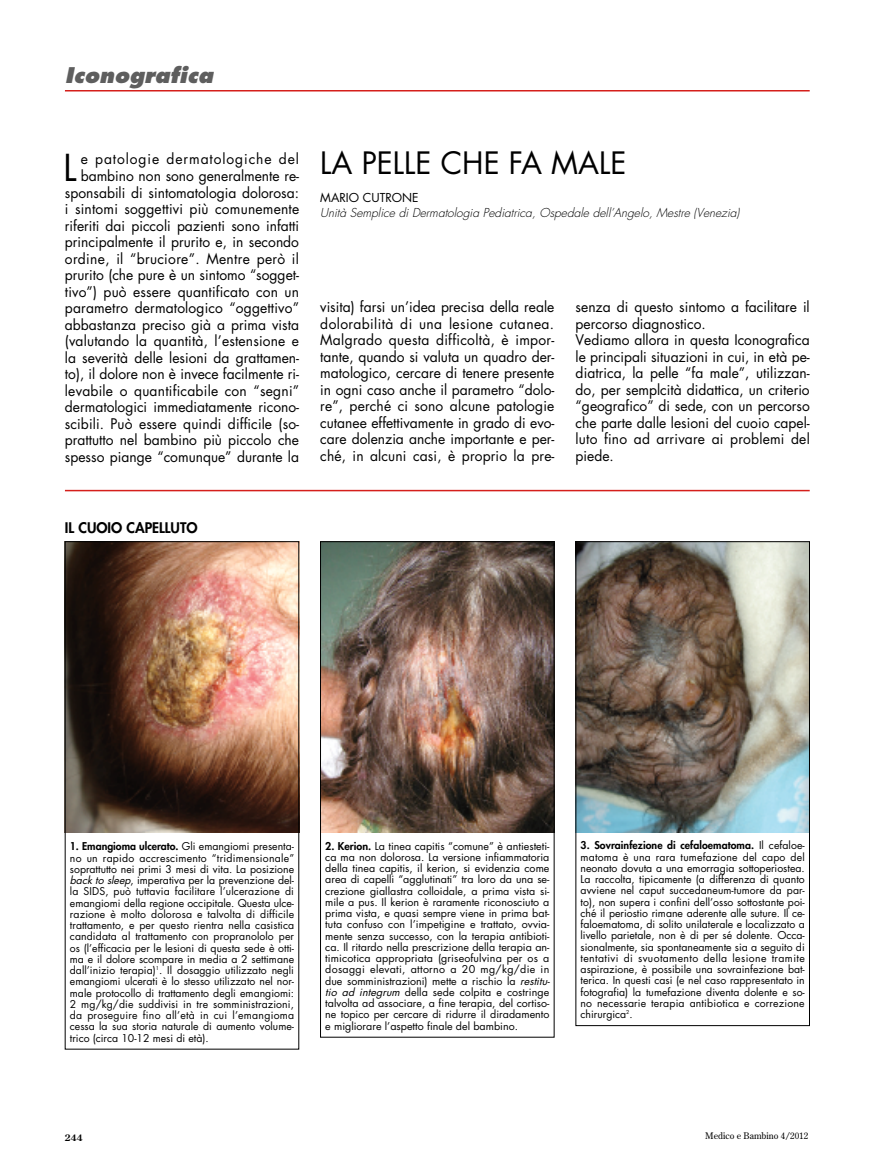
<style>
.page{position:relative;width:877px;height:1174px;background:#fff}
.page>*{position:absolute;margin:0;border:0;box-sizing:border-box;transform-origin:0 0}
.t1{font:36.15px "Futura";color:#000}
.t2{font:30px "Futura";color:#000}
.t3{font:italic 800 21px "Futura";color:#5e5e5e}
.t4{font:14.25px/16.5px "Futura";color:#000;text-align:right}
.t5{font:800 14.25px "Futura";color:#000}
.t6{font:italic 300 12px "Futura";color:#000}
.t7{font:12px "Futura";color:#000}
.t8{font:10.5px/11.2px "Futura";color:#000;text-align:justify}
.t9{font:9px "Century Old Style";color:#000}
.t10{font:700 9px "Century Old Style";color:#000}
.s1{font-weight:800}
.s2{font-style:italic}
</style>
<div class="page">
<img style="left:67px;top:543px;width:230px;height:289px">
<hr style="left:65px;top:90px;width:744px;height:1px;background:#d51f1b">
<img style="left:322px;top:543px;width:230px;height:289px">
<img style="left:577px;top:543px;width:230px;height:289px">
<hr style="left:65px;top:490px;width:744px;height:1px;background:#d51f1b">
<div style="left:65px;top:541px;width:234px;height:508px;border:1px solid #000"></div>
<div style="left:320px;top:541px;width:234px;height:496px;border:1px solid #000"></div>
<div style="left:575px;top:541px;width:234px;height:484px;border:1px solid #000"></div>
<h3 class="t3" style="left:65px;top:62px;width:149px">Iconografica</h3>
<p class="t4" style="left:65px;top:151px;width:236px">e patologie dermatologiche del bambino non sono generalmente re&shy;sponsabili di sintomatologia dolorosa: i sintomi soggettivi più comunemente riferiti dai piccoli pazienti sono infatti principalmente il prurito e, in secondo ordine, il “bruciore”. Mentre però il prurito (che pure è un sintomo “sogget&shy;tivo”) può essere quantificato con un parametro dermatologico “oggettivo” abbastanza preciso già a prima vista (valutando la quantità, l’estensione e la severità delle lesioni da grattamen&shy;to), il dolore non è invece facilmente ri&shy;levabile o quantificabile con “segni” dermatologici immediatamente ricono&shy;scibili. Può essere quindi difficile (so&shy;prattutto nel bambino più piccolo che spesso piange “comunque” durante la</p>
<h1 class="t1" style="left:63px;top:143px;width:15px">L</h1>
<h2 class="t2" style="left:320px;top:142px;width:307px">LA PELLE CHE FA MALE</h2>
<p class="t7" style="left:320px;top:189px;width:100px">MARIO CUTRONE</p>
<p class="t6" style="left:320px;top:205px;width:420px">Unità Semplice di Dermatologia Pediatrica, Ospedale dell’Angelo, Mestre (Venezia)</p>
<p class="t4" style="left:320px;top:298px;width:235px;text-align:justify">visita) farsi un’idea precisa della reale dolorabilità di una lesione cutanea.<br>Malgrado questa difficoltà, è impor&shy;tante, quando si valuta un quadro der&shy;matologico, cercare di tenere presente in ogni caso anche il parametro “dolo&shy;re”, perché ci sono alcune patologie cutanee effettivamente in grado di evo&shy;care dolenzia anche importante e per&shy;ché, in alcuni casi, è proprio la pre-</p>
<p class="t4" style="left:575px;top:298px;width:235px;text-align:left">senza di questo sintomo a facilitare il percorso diagnostico.<br>Vediamo allora in questa Iconografica le principali situazioni in cui, in età pe&shy;diatrica, la pelle “fa male”, utilizzan&shy;do, per semplcità didattica, un criterio “geografico” di sede, con un percorso che parte dalle lesioni del cuoio capel&shy;luto fino ad arrivare ai problemi del piede.</p>
<h3 class="t5" style="left:65px;top:518px;width:134px">IL CUOIO CAPELLUTO</h3>
<p class="t8" style="left:70px;top:840px;width:226px"><span class="s1">1. Emangioma ulcerato.</span> Gli emangiomi presenta&shy;no un rapido accrescimento “tridimensionale” soprattutto nei primi 3 mesi di vita. La posizione <span class="s2">back to sleep</span>, imperativa per la prevenzione del&shy;la SIDS, può tuttavia facilitare l’ulcerazione di emangiomi della regione occipitale. Questa ulce&shy;razione è molto dolorosa e talvolta di difficile trattamento, e per questo rientra nella casistica candidata al trattamento con propranololo per os (l’efficacia per le lesioni di questa sede è otti&shy;ma e il dolore scompare in media a 2 settimane dall’inizio terapia)<sup>1</sup>. Il dosaggio utilizzato negli emangiomi ulcerati è lo stesso utilizzato nel nor&shy;male protocollo di trattamento degli emangiomi:<br>2 mg/kg/die suddivisi in tre somministrazioni, da proseguire fino all’età in cui l’emangioma cessa la sua storia naturale di aumento volume&shy;trico (circa 10-12 mesi di età).</p>
<p class="t8" style="left:325px;top:839px;width:226px"><span class="s1">2. Kerion.</span> La tinea capitis “comune” è antiesteti&shy;ca ma non dolorosa. La versione infiammatoria della tinea capitis, il kerion, si evidenzia come area di capelli “agglutinati” tra loro da una se&shy;crezione giallastra colloidale, a prima vista si&shy;mile a pus. Il kerion è raramente riconosciuto a prima vista, e quasi sempre viene in prima bat&shy;tuta confuso con l’impetigine e trattato, ovvia&shy;mente senza successo, con la terapia antibioti&shy;ca. Il ritardo nella prescrizione della terapia an&shy;timicotica appropriata (griseofulvina per os a dosaggi elevati, attorno a 20 mg/kg/die in due somministrazioni) mette a rischio la <span class="s2">restitu&shy;tio ad integrum</span> della sede colpita e costringe talvolta ad associare, a fine terapia, del cortiso&shy;ne topico per cercare di ridurre il diradamento e migliorare l’aspetto finale del bambino.</p>
<p class="t8" style="left:580px;top:839px;width:226px"><span class="s1">3. Sovrainfezione di cefaloematoma.</span> Il cefaloe&shy;matoma è una rara tumefazione del capo del neonato dovuta a una emorragia sottoperiostea.<br>La raccolta, tipicamente (a differenza di quanto avviene nel caput succedaneum-tumore da par&shy;to), non supera i confini dell’osso sottostante poi&shy;ché il periostio rimane aderente alle suture. Il ce&shy;faloematoma, di solito unilaterale e localizzato a livello parietale, non è di per sé dolente. Occa&shy;sionalmente, sia spontaneamente sia a seguito di tentativi di svuotamento della lesione tramite aspirazione, è possibile una sovrainfezione bat&shy;terica. In questi casi (e nel caso rappresentato in fotografia) la tumefazione diventa dolente e so&shy;no necessarie terapia antibiotica e correzione chirurgica<sup>2</sup>.</p>
<p class="t10" style="left:65px;top:1131px;width:19px">244</p>
<p class="t9" style="left:705px;top:1130px;width:104px">Medico e Bambino 4/2012</p>
</div>
